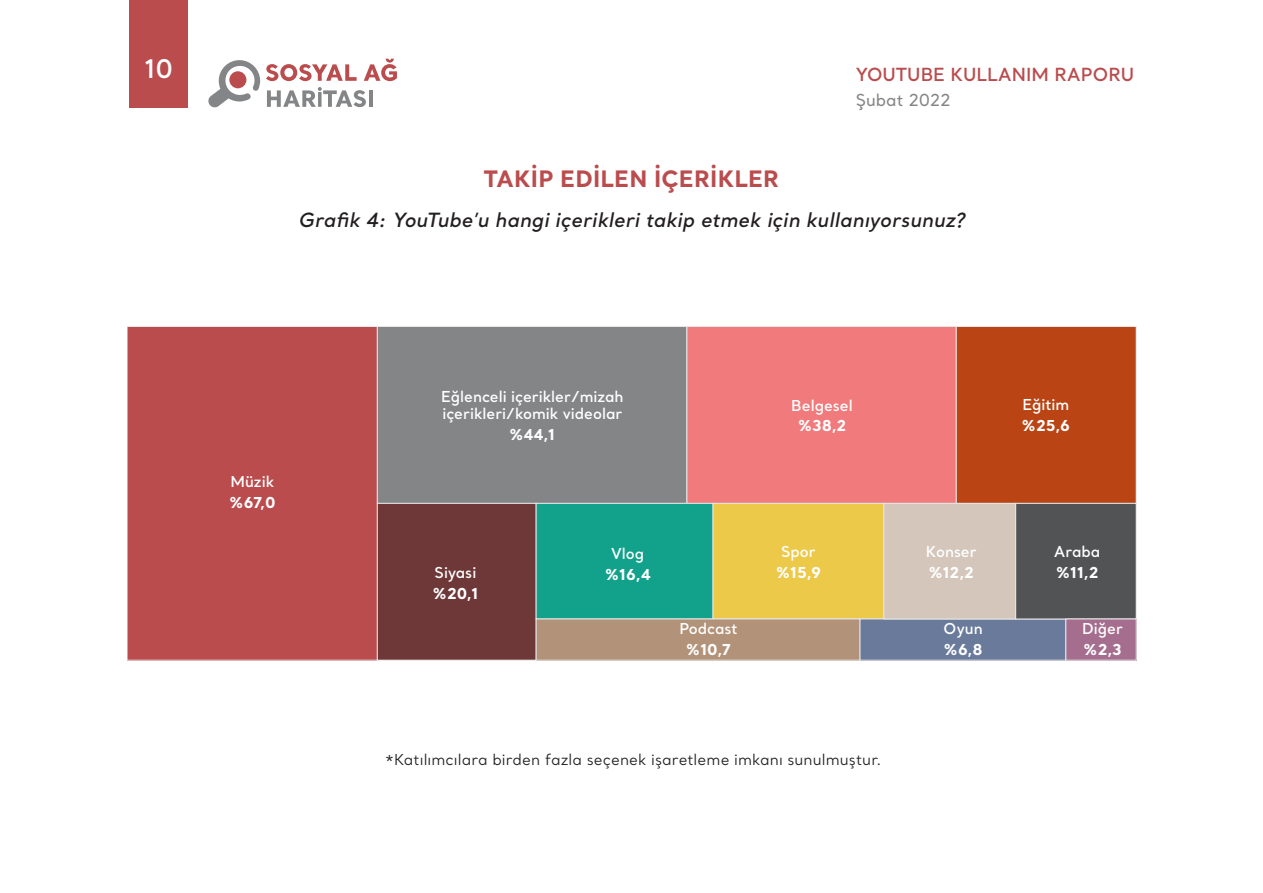
<style>
.page{position:relative;width:1263px;height:893px;background:#fff}
.page>*{position:absolute;margin:0;border:0;box-sizing:border-box;transform-origin:0 0}
.t1{font:600 25.5px "Santral";color:#fff}
.ANA_METIN{font:700 22.5px "Santral";letter-spacing:.01em;color:#ba4c4e}
.ANA_METIN-2{font:italic 600 19.5px "Santral";letter-spacing:.005em;color:#231f20}
.t2{font:600 18px "Santral";color:#ba4c4e}
.t3{font:500 16.5px "Santral";color:#848587}
.t4{font:600 15px/16.5px "Santral";color:#fff}
.ANA_METIN-3{font:15px "Santral";letter-spacing:.005em;color:#231f20}
.t5{font:700 15px "Santral";color:#fff}
</style>
<div class="page">
<svg style="left:208px;top:60px;width:52px;height:48px"></svg>
<svg style="left:266px;top:64px;width:91px;height:17px"></svg>
<svg style="left:364px;top:59px;width:33px;height:22px"></svg>
<svg style="left:267px;top:87px;width:99px;height:20px"></svg>
<hr style="left:369px;top:90px;width:3px;height:17px;background:#848587">
<div style="left:130px;top:0;width:58px;height:107px;background:#ba4c4e"></div>
<div style="left:128px;top:327px;width:249px;height:334px;background:#ba4c4e"></div>
<div style="left:377px;top:327px;width:309px;height:176px;background:#848587"></div>
<div style="left:686px;top:327px;width:270px;height:176px;background:#f07a7c"></div>
<div style="left:377px;top:503px;width:159px;height:157px;background:#6e3839"></div>
<div style="left:377px;top:503px;width:160px;height:158px;border:1px solid #e6e6e6"></div>
<div style="left:536px;top:503px;width:177px;height:116px;background:#12a18a"></div>
<div style="left:536px;top:503px;width:177px;height:116px;border:1px solid #e6e6e6"></div>
<div style="left:713px;top:503px;width:171px;height:116px;background:#edc94a"></div>
<div style="left:712px;top:503px;width:172px;height:116px;border:1px solid #e6e6e6"></div>
<div style="left:956px;top:327px;width:181px;height:176px;background:#ba4414"></div>
<div style="left:860px;top:619px;width:206px;height:41px;background:#697a9b"></div>
<div style="left:859px;top:618px;width:207px;height:43px;border:1px solid #e6e6e6"></div>
<div style="left:1015px;top:503px;width:121px;height:116px;background:#525354"></div>
<div style="left:1015px;top:503px;width:122px;height:116px;border:1px solid #e6e6e6"></div>
<div style="left:884px;top:503px;width:131px;height:116px;background:#d4c6ba"></div>
<div style="left:883px;top:503px;width:133px;height:116px;border:1px solid #e6e6e6"></div>
<div style="left:536px;top:619px;width:324px;height:41px;background:#b29279"></div>
<div style="left:536px;top:618px;width:324px;height:43px;border:1px solid #e6e6e6"></div>
<div style="left:1066px;top:619px;width:70px;height:41px;background:#a56d8e"></div>
<div style="left:1065px;top:618px;width:72px;height:43px;border:1px solid #e6e6e6"></div>
<h1 class="t1" style="left:144px;top:52px;width:30px">10</h1>
<p class="t2" style="left:856px;top:62px;width:280px">YOUTUBE KULLANIM RAPORU</p>
<p class="t3" style="left:856px;top:90px;width:97px">Şubat 2022</p>
<p class="ANA_METIN" style="left:484px;top:164px;width:297px">TAKİP EDİLEN İÇERİKLER</p>
<p class="ANA_METIN-2" style="left:298px;top:207px;width:668px">Grafik 4: YouTube’u hangi içerikleri takip etmek için kullanıyorsunuz?</p>
<p class="t4" style="left:230px;top:473px;width:45px">Müzik</p>
<p class="t5" style="left:229px;top:492px;width:48px">%67,0</p>
<p class="t4" style="left:441px;top:388px;width:184px">Eğlenceli içerikler/mizah içerikleri/komik videolar</p>
<p class="t5" style="left:509px;top:424px;width:47px">%44,1</p>
<p class="t4" style="left:791px;top:396px;width:63px">Belgesel</p>
<p class="t5" style="left:798px;top:415px;width:50px">%38,2</p>
<p class="t4" style="left:435px;top:564px;width:43px">Siyasi</p>
<p class="t5" style="left:433px;top:583px;width:47px">%20,1</p>
<p class="t4" style="left:611px;top:545px;width:35px">Vlog</p>
<p class="t5" style="left:605px;top:564px;width:47px">%16,4</p>
<p class="t4" style="left:679px;top:620px;width:60px">Podcast</p>
<p class="t5" style="left:686px;top:639px;width:47px">%10,7</p>
<p class="t4" style="left:781px;top:543px;width:36px">Spor</p>
<p class="t5" style="left:776px;top:562px;width:47px">%15,9</p>
<p class="ANA_METIN-3" style="left:384px;top:750px;width:495px">*Katılımcılara birden fazla seçenek işaretleme imkanı sunulmuştur.</p>
<p class="t4" style="left:1022px;top:396px;width:48px">Eğitim</p>
<p class="t5" style="left:1022px;top:415px;width:50px">%25,6</p>
<p class="t4" style="left:926px;top:543px;width:52px">Konser</p>
<p class="t5" style="left:928px;top:562px;width:47px">%12,2</p>
<p class="t4" style="left:943px;top:620px;width:41px">Oyun</p>
<p class="t5" style="left:943px;top:639px;width:41px">%6,8</p>
<p class="t4" style="left:1054px;top:543px;width:48px">Araba</p>
<p class="t5" style="left:1056px;top:562px;width:44px">%11,2</p>
<p class="t4" style="left:1082px;top:620px;width:42px">Diğer</p>
<p class="t5" style="left:1083px;top:639px;width:40px">%2,3</p>
</div>
